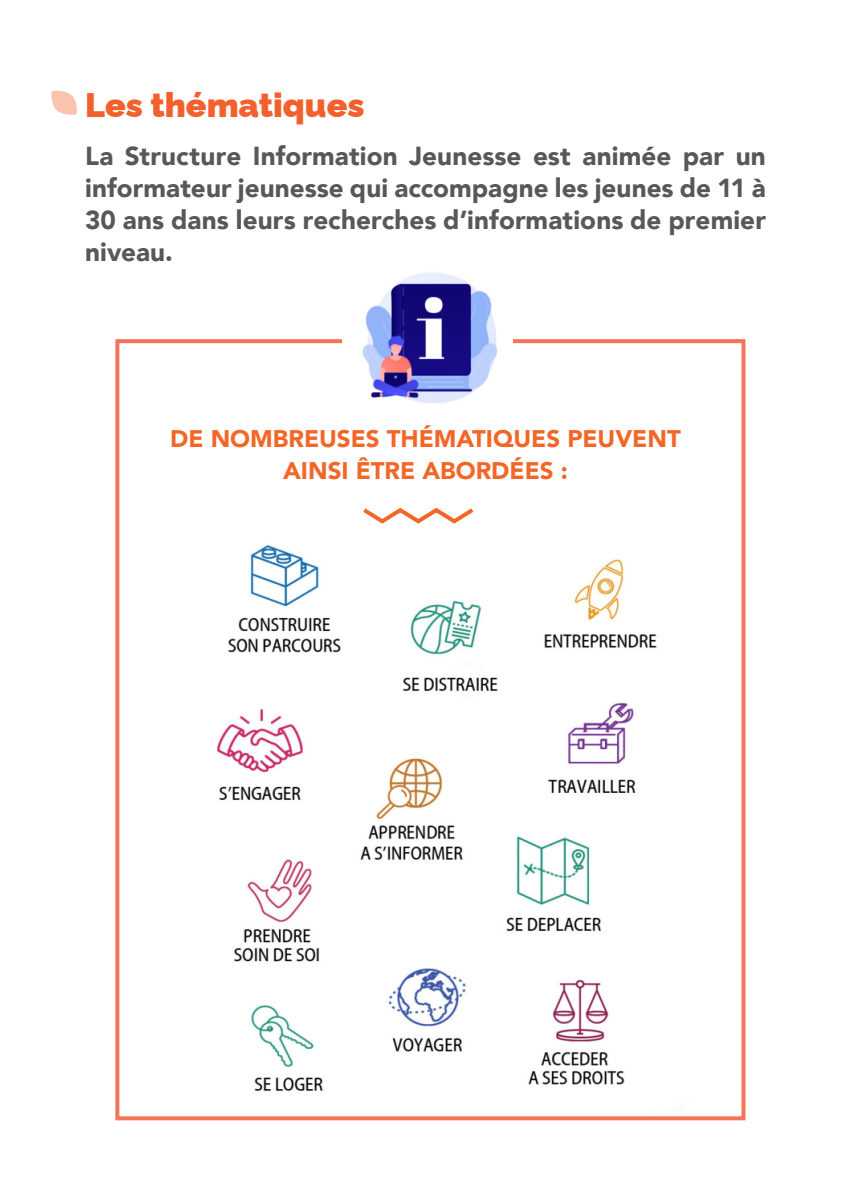
<style>
.page{position:relative;width:851px;height:1191px;background:#fff}
.page>*{position:absolute;margin:0;border:0;box-sizing:border-box;transform-origin:0 0}
.t1{font:900 34px "Raleway";color:#f2612d}
.t2{font:900 26px/32px "Avenir";letter-spacing:.005em;color:#57585a;text-align:justify}
.t3{font:900 24px/32px "Avenir";color:#f26627;text-align:center}
</style>
<div class="page">
<img style="left:165px;top:545px;width:545px;height:576px">
<svg style="left:51px;top:91px;width:26px;height:24px"></svg>
<div style="left:115px;top:339px;width:630px;height:781px;border:4px solid #f3755a"></div>
<img style="left:342px;top:272px;width:170px;height:131px">
<svg style="left:363px;top:507px;width:111px;height:17px"></svg>
<h1 class="t1" style="left:85px;top:92px;width:281px">Les thématiques</h1>
<p class="t2" style="left:85px;top:140px;width:682px">La Structure Information Jeunesse est animée par un informateur jeunesse qui accompagne les jeunes de 11 à 30 ans dans leurs recherches d’informations de premier niveau.</p>
<p class="t3" style="left:170px;top:423px;width:512px">DE NOMBREUSES THÉMATIQUES PEUVENT<br>AINSI ÊTRE ABORDÉES :</p>
</div>
